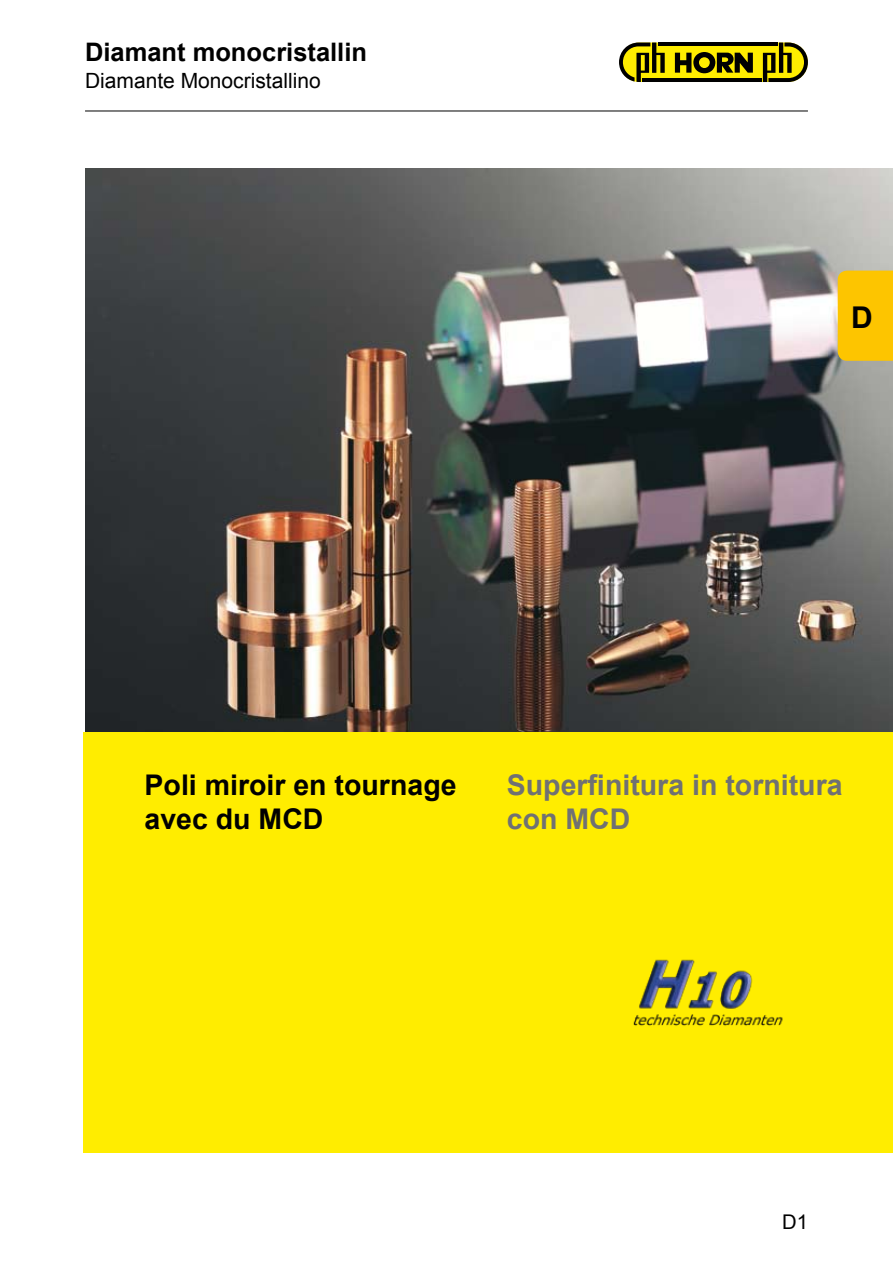
<style>
.page{position:relative;width:893px;height:1263px;background:#fff}
.page>*{position:absolute;margin:0;border:0;box-sizing:border-box;transform-origin:0 0}
.t1{font:700 30px "Arial";color:#000}
.t2{font:700 28.5px/34.2px "Arial";color:#707173}
.t3{font:700 28.5px/34.2px "Arial";color:#000}
.t4{font:700 25.5px "Arial";color:#000}
.t5{font:21px "Arial";color:#000}
.t6{font:20.25px "Arial";color:#000}
</style>
<div class="page">
<img style="left:85px;top:169px;width:808px;height:563px">
<div style="left:84px;top:732px;width:809px;height:420px;background:#ffed00"></div>
<img style="left:633px;top:959px;width:150px;height:67px">
<div style="left:620px;top:43px;width:188px;height:39px;background:#ffed00;border-radius:20px"></div>
<svg style="left:675px;top:52px;width:78px;height:21px"></svg>
<hr style="left:658px;top:43px;width:120px;height:3px;background:#000">
<hr style="left:642px;top:78px;width:120px;height:4px;background:#000">
<svg style="left:619px;top:43px;width:46px;height:39px"></svg>
<svg style="left:763px;top:43px;width:45px;height:39px"></svg>
<hr style="left:85px;top:111px;width:723px;height:1px;background:#000">
<div style="left:838px;top:271px;width:55px;height:90px;background:#fdc500"></div>
<p class="t4" style="left:85px;top:35px;width:283px">Diamant monocristallin</p>
<p class="t5" style="left:85px;top:67px;width:237px">Diamante Monocristallino</p>
<p class="t1" style="left:851px;top:298px;width:23px">D</p>
<p class="t3" style="left:145px;top:768px;width:313px">Poli miroir en tournage avec du MCD</p>
<p class="t2" style="left:507px;top:768px;width:337px">Superfinitura in tornitura con MCD</p>
<p class="t6" style="left:782px;top:1209px;width:27px">D1</p>
</div>
